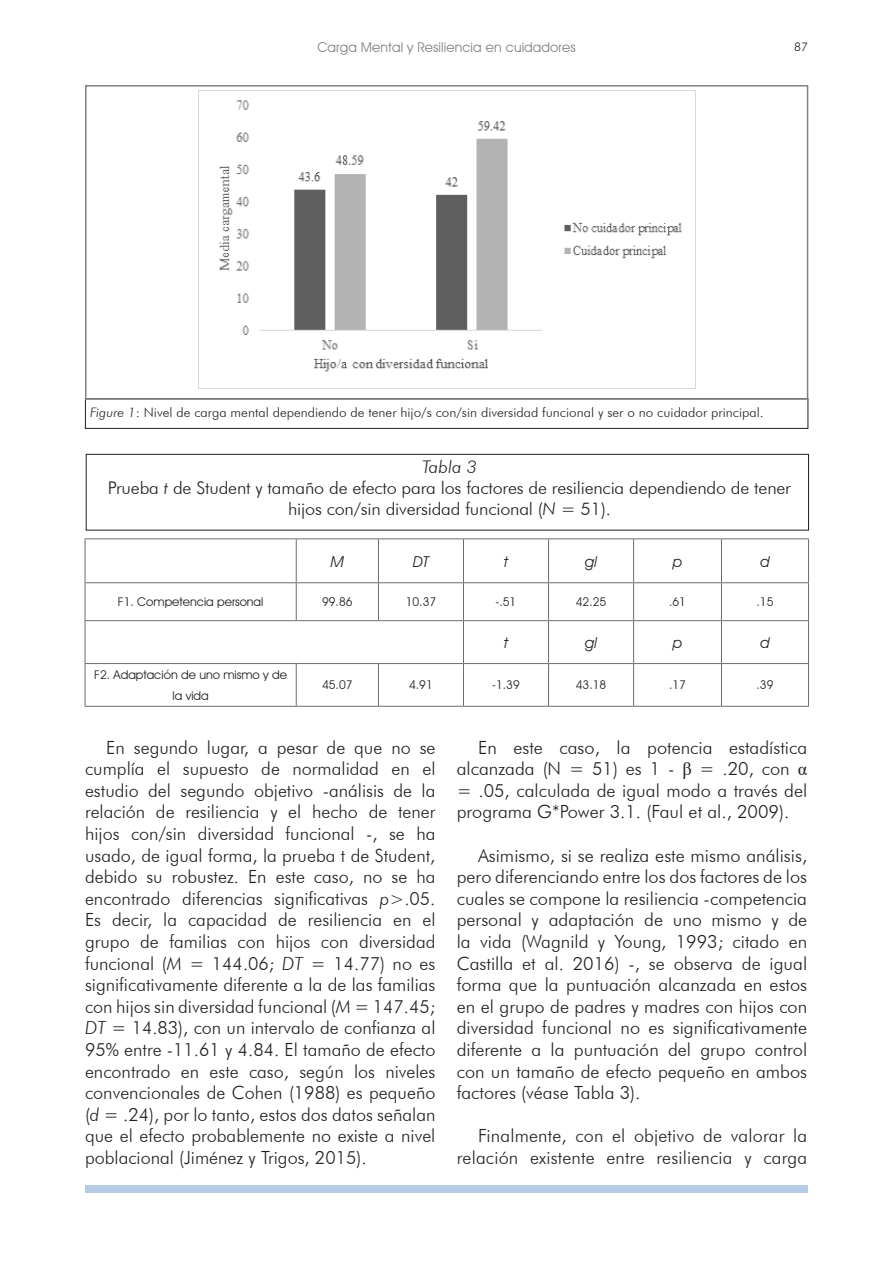
<style>
.page{position:relative;width:893px;height:1263px;background:#fff}
.page>*{position:absolute;margin:0;border:0;box-sizing:border-box;transform-origin:0 0}
.t1{font:300 18.15px/21.6px "Futura BT";color:#231f20;text-align:justify}
.t2{font:300 17.4px/21px "Futura BT";letter-spacing:-.01em;color:#231f20;text-align:center}
.t3{font:italic 300 17.4px "Futura BT";color:#231f20}
.t4{font:italic 15px "Avant Garde IT Cby BT";color:#231f20}
.t5{font:13.5px "Avant Garde IT Cby BT";letter-spacing:.01em;color:#808285}
.t6{font:300 13.05px "Futura BT";color:#231f20}
.t7{font:12px/21.6px "Avant Garde IT Cby BT";color:#231f20;text-align:center}
.t8{font:300 12px "Futura BT";color:#231f20}
.s1{font-style:italic}
.s2{font-family:"Times New Roman";font-weight:400}
</style>
<div class="page">
<div style="left:85px;top:1185px;width:722px;height:8px;background:#b7cae5"></div>
<div style="left:85px;top:398px;width:723px;height:31px;border:1px solid #241e1b"></div>
<img style="left:198px;top:91px;width:498px;height:297px">
<div style="left:85px;top:85px;width:723px;height:315px;border:2px solid #808285"></div>
<div style="left:86px;top:454px;width:723px;height:76px;border:1px solid #241e1b"></div>
<hr style="left:85px;top:538px;width:211px;height:1px;background:#6c6d70">
<hr style="left:85px;top:539px;width:1px;height:43px;background:#6c6d70">
<hr style="left:296px;top:538px;width:82px;height:1px;background:#6c6d70">
<hr style="left:296px;top:539px;width:1px;height:43px;background:#6c6d70">
<hr style="left:378px;top:538px;width:85px;height:1px;background:#6c6d70">
<hr style="left:378px;top:539px;width:1px;height:43px;background:#6c6d70">
<hr style="left:463px;top:538px;width:86px;height:1px;background:#6c6d70">
<hr style="left:463px;top:539px;width:1px;height:43px;background:#6c6d70">
<hr style="left:549px;top:538px;width:85px;height:1px;background:#6c6d70">
<hr style="left:548px;top:539px;width:1px;height:43px;background:#6c6d70">
<hr style="left:634px;top:538px;width:87px;height:1px;background:#6c6d70">
<hr style="left:633px;top:539px;width:1px;height:43px;background:#6c6d70">
<hr style="left:721px;top:538px;width:88px;height:1px;background:#6c6d70">
<hr style="left:721px;top:539px;width:1px;height:43px;background:#6c6d70">
<hr style="left:808px;top:539px;width:1px;height:43px;background:#6c6d70">
<hr style="left:85px;top:582px;width:211px;height:1px;background:#6c6d70">
<hr style="left:296px;top:582px;width:82px;height:1px;background:#6c6d70">
<hr style="left:378px;top:582px;width:85px;height:1px;background:#6c6d70">
<hr style="left:463px;top:582px;width:86px;height:1px;background:#6c6d70">
<hr style="left:549px;top:582px;width:85px;height:1px;background:#6c6d70">
<hr style="left:634px;top:582px;width:87px;height:1px;background:#6c6d70">
<hr style="left:721px;top:582px;width:88px;height:1px;background:#6c6d70">
<hr style="left:85px;top:583px;width:1px;height:37px;background:#6c6d70">
<hr style="left:296px;top:583px;width:1px;height:37px;background:#6c6d70">
<hr style="left:378px;top:583px;width:1px;height:37px;background:#6c6d70">
<hr style="left:463px;top:583px;width:1px;height:37px;background:#6c6d70">
<hr style="left:548px;top:583px;width:1px;height:37px;background:#6c6d70">
<hr style="left:633px;top:583px;width:1px;height:37px;background:#6c6d70">
<hr style="left:721px;top:583px;width:1px;height:37px;background:#6c6d70">
<hr style="left:808px;top:583px;width:1px;height:37px;background:#6c6d70">
<hr style="left:85px;top:620px;width:211px;height:1px;background:#6c6d70">
<hr style="left:85px;top:621px;width:1px;height:42px;background:#6c6d70">
<hr style="left:296px;top:620px;width:82px;height:1px;background:#6c6d70">
<hr style="left:378px;top:620px;width:85px;height:1px;background:#6c6d70">
<hr style="left:463px;top:620px;width:86px;height:1px;background:#6c6d70">
<hr style="left:463px;top:621px;width:1px;height:42px;background:#6c6d70">
<hr style="left:549px;top:620px;width:85px;height:1px;background:#6c6d70">
<hr style="left:548px;top:621px;width:1px;height:42px;background:#6c6d70">
<hr style="left:634px;top:620px;width:87px;height:1px;background:#6c6d70">
<hr style="left:633px;top:621px;width:1px;height:42px;background:#6c6d70">
<hr style="left:721px;top:620px;width:88px;height:1px;background:#6c6d70">
<hr style="left:721px;top:621px;width:1px;height:42px;background:#6c6d70">
<hr style="left:808px;top:621px;width:1px;height:42px;background:#6c6d70">
<hr style="left:85px;top:663px;width:211px;height:1px;background:#6c6d70">
<hr style="left:85px;top:664px;width:1px;height:42px;background:#6c6d70">
<hr style="left:296px;top:663px;width:82px;height:1px;background:#6c6d70">
<hr style="left:296px;top:664px;width:1px;height:42px;background:#6c6d70">
<hr style="left:378px;top:663px;width:85px;height:1px;background:#6c6d70">
<hr style="left:378px;top:664px;width:1px;height:42px;background:#6c6d70">
<hr style="left:463px;top:663px;width:86px;height:1px;background:#6c6d70">
<hr style="left:463px;top:664px;width:1px;height:42px;background:#6c6d70">
<hr style="left:549px;top:663px;width:85px;height:1px;background:#6c6d70">
<hr style="left:548px;top:664px;width:1px;height:42px;background:#6c6d70">
<hr style="left:634px;top:663px;width:87px;height:1px;background:#6c6d70">
<hr style="left:633px;top:664px;width:1px;height:42px;background:#6c6d70">
<hr style="left:721px;top:663px;width:88px;height:1px;background:#6c6d70">
<hr style="left:721px;top:664px;width:1px;height:42px;background:#6c6d70">
<hr style="left:808px;top:664px;width:1px;height:42px;background:#6c6d70">
<hr style="left:85px;top:706px;width:211px;height:1px;background:#6c6d70">
<hr style="left:296px;top:706px;width:82px;height:1px;background:#6c6d70">
<hr style="left:378px;top:706px;width:85px;height:1px;background:#6c6d70">
<hr style="left:463px;top:706px;width:86px;height:1px;background:#6c6d70">
<hr style="left:549px;top:706px;width:85px;height:1px;background:#6c6d70">
<hr style="left:634px;top:706px;width:87px;height:1px;background:#6c6d70">
<hr style="left:721px;top:706px;width:88px;height:1px;background:#6c6d70">
<p class="t5" style="left:317px;top:39px;width:260px">Carga Mental y Resiliencia en cuidadores</p>
<p class="t8" style="left:794px;top:39px;width:15px">87</p>
<p class="t6" style="left:90px;top:405px;width:675px"><span class="s1">Figure 1</span>: Nivel de carga mental dependiendo de tener hijo/s con/sin diversidad funcional y ser o no cuidador principal.</p>
<p class="t3" style="left:422px;top:456px;width:56px">Tabla 3</p>
<p class="t2" style="left:108px;top:477px;width:684px">Prueba <span class="s1">t</span> de Student y tamaño de efecto para los factores de resiliencia dependiendo de tener hijos con/sin diversidad funcional (<span class="s1">N</span> = 51).</p>
<p class="t4" style="left:331px;top:552px;width:15px">M</p>
<p class="t4" style="left:413px;top:552px;width:17px">DT</p>
<p class="t4" style="left:504px;top:552px;width:6px">t</p>
<p class="t4" style="left:585px;top:552px;width:14px">gl</p>
<p class="t4" style="left:673px;top:552px;width:11px">p</p>
<p class="t4" style="left:760px;top:552px;width:11px">d</p>
<p class="t7" style="left:118px;top:591px;width:147px">F1. Competencia personal</p>
<p class="t7" style="left:322px;top:591px;width:32px">99.86</p>
<p class="t7" style="left:406px;top:591px;width:32px">10.37</p>
<p class="t7" style="left:496px;top:591px;width:22px">-.51</p>
<p class="t7" style="left:576px;top:591px;width:32px">42.25</p>
<p class="t7" style="left:669px;top:591px;width:18px">.61</p>
<p class="t7" style="left:756px;top:591px;width:18px">.15</p>
<p class="t4" style="left:504px;top:633px;width:6px">t</p>
<p class="t4" style="left:585px;top:633px;width:14px">gl</p>
<p class="t4" style="left:673px;top:633px;width:11px">p</p>
<p class="t4" style="left:760px;top:633px;width:11px">d</p>
<p class="t7" style="left:94px;top:663px;width:194px">F2. Adaptación de uno mismo y de la vida</p>
<p class="t7" style="left:322px;top:674px;width:32px">45.07</p>
<p class="t7" style="left:409px;top:674px;width:25px">4.91</p>
<p class="t7" style="left:492px;top:674px;width:29px">-1.39</p>
<p class="t7" style="left:576px;top:674px;width:32px">43.18</p>
<p class="t7" style="left:669px;top:674px;width:18px">.17</p>
<p class="t7" style="left:756px;top:674px;width:18px">.39</p>
<p class="t1" style="left:85px;top:736px;width:352px;text-indent:21px">En segundo lugar, a pesar de que no se cumplía el supuesto de normalidad en el estudio del segundo objetivo -análisis de la relación de resiliencia y el hecho de tener hijos con/sin diversidad funcional -, se ha usado, de igual forma, la prueba t de Student, debido su robustez. En este caso, no se ha encontrado diferencias significativas <span class="s1">p</span>&gt;.05.<br>Es decir, la capacidad de resiliencia en el grupo de familias con hijos con diversidad funcional (<span class="s1">M</span> = 144.06; <span class="s1">DT</span> = 14.77) no es significativamente diferente a la de las familias con hijos sin diversidad funcional (<span class="s1">M</span> = 147.45; <span class="s1">DT</span> = 14.83), con un intervalo de confianza al 95% entre -11.61 y 4.84. El tamaño de efecto encontrado en este caso, según los niveles convencionales de Cohen (1988) es pequeño (<span class="s1">d</span> = .24), por lo tanto, estos dos datos señalan que el efecto probablemente no existe a nivel poblacional (Jiménez y Trigos, 2015).</p>
<p class="t1" style="left:457px;top:736px;width:352px;text-indent:21px">En este caso, la potencia estadística alcanzada (N = 51) es 1 - <span class="s2">β</span> = .20, con <span class="s2">α </span>= .05, calculada de igual modo a través del programa G*Power 3.1. (Faul et al., 2009).</p>
<p class="t1" style="left:457px;top:844px;width:352px;text-indent:21px">Asimismo, si se realiza este mismo análisis, pero diferenciando entre los dos factores de los cuales se compone la resiliencia -competencia personal y adaptación de uno mismo y de la vida (Wagnild y Young, 1993; citado en Castilla et al. 2016) -, se observa de igual forma que la puntuación alcanzada en estos en el grupo de padres y madres con hijos con diversidad funcional no es significativamente diferente a la puntuación del grupo control con un tamaño de efecto pequeño en ambos factores (véase Tabla 3).</p>
<p class="t1" style="left:457px;top:1125px;width:352px;text-align:right">Finalmente, con el objetivo de valorar la relación existente entre resiliencia y carga</p>
</div>
